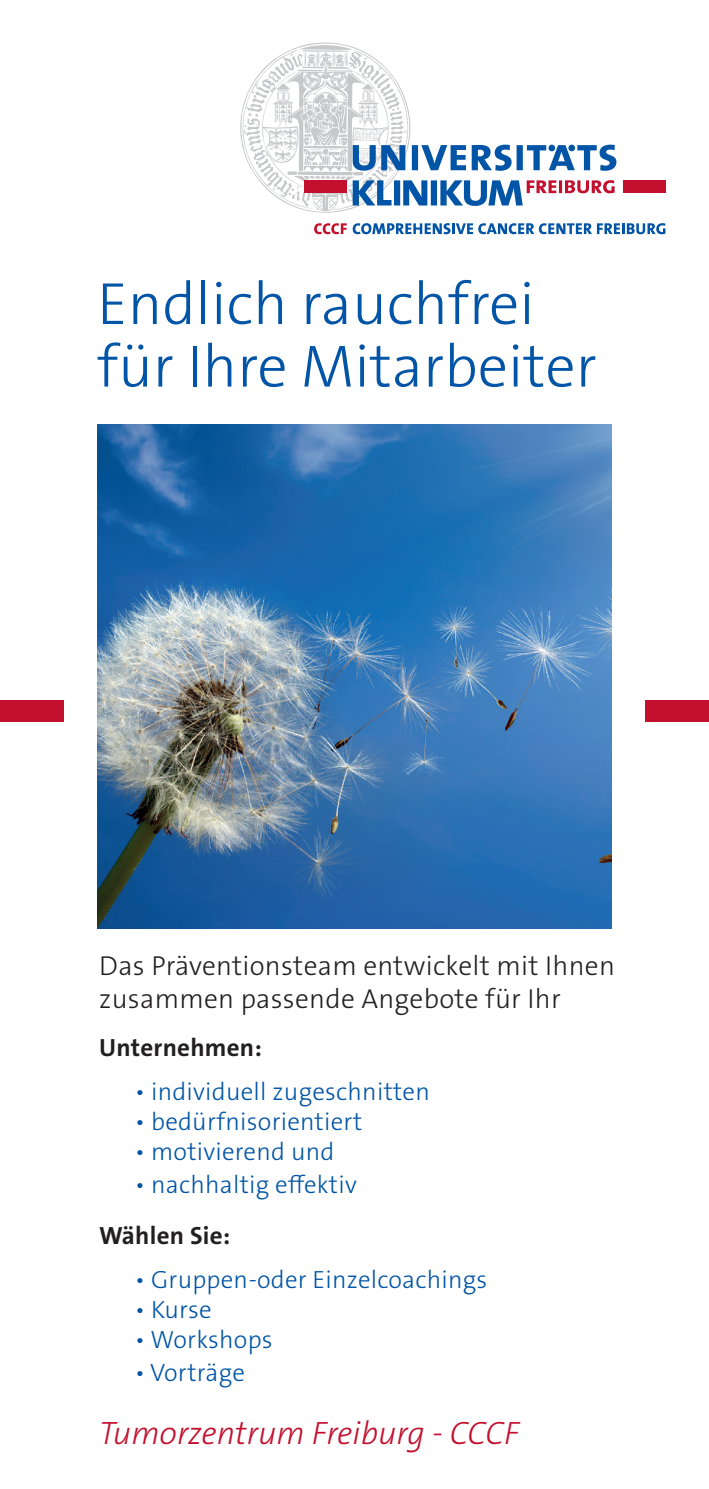
<style>
.page{position:relative;width:709px;height:1489px;background:#fff}
.page>*{position:absolute;margin:0;border:0;box-sizing:border-box;transform-origin:0 0}
.t1{font:300 60px/62.5px "The Sans Os F";color:#0154a6}
.t2{font:italic 300 32.5px "The Sans Os F";color:#c3102e}
.t3{font:300 27.5px/33px "The Sans Os F";letter-spacing:.01em;color:#231f20}
.t4{font:300 25px "The Sans Os F";letter-spacing:.01em;color:#0154a6}
.t5{font:700 25px "The Sans Os F";letter-spacing:.01em;color:#231f20}
</style>
<div class="page">
<div style="left:623px;top:180px;width:42px;height:13px;background:#c3102e"></div>
<svg style="left:240px;top:43px;width:376px;height:170px"></svg>
<svg style="left:353px;top:223px;width:312px;height:11px"></svg>
<svg style="left:314px;top:223px;width:33px;height:11px"></svg>
<div style="left:645px;top:700px;width:64px;height:21px;background:#c3102e"></div>
<div style="left:0;top:700px;width:64px;height:21px;background:#c3102e"></div>
<img style="left:97px;top:424px;width:515px;height:504px">
<h1 class="t1" style="left:97px;top:273px;width:501px">Endlich rauchfrei für Ihre Mitarbeiter</h1>
<p class="t3" style="left:99px;top:949px;width:517px">Das Präventionsteam entwickelt mit Ihnen zusammen passende Angebote für Ihr</p>
<p class="t5" style="left:99px;top:1030px;width:164px">Unternehmen:</p>
<p class="t4" style="left:135px;top:1075px;width:297px">• individuell zugeschnitten</p>
<p class="t4" style="left:135px;top:1105px;width:229px">• bedürfnisorientiert</p>
<p class="t4" style="left:135px;top:1135px;width:201px">• motivierend und</p>
<p class="t4" style="left:135px;top:1168px;width:224px">• nachhaltig effektiv</p>
<p class="t5" style="left:99px;top:1219px;width:133px">Wählen Sie:</p>
<p class="t4" style="left:135px;top:1263px;width:354px">• Gruppen-oder Einzelcoachings</p>
<p class="t4" style="left:135px;top:1293px;width:79px">• Kurse</p>
<p class="t4" style="left:135px;top:1323px;width:139px">• Workshops</p>
<p class="t4" style="left:135px;top:1356px;width:112px">• Vorträge</p>
<h2 class="t2" style="left:99px;top:1412px;width:421px">Tumorzentrum Freiburg - CCCF</h2>
</div>
